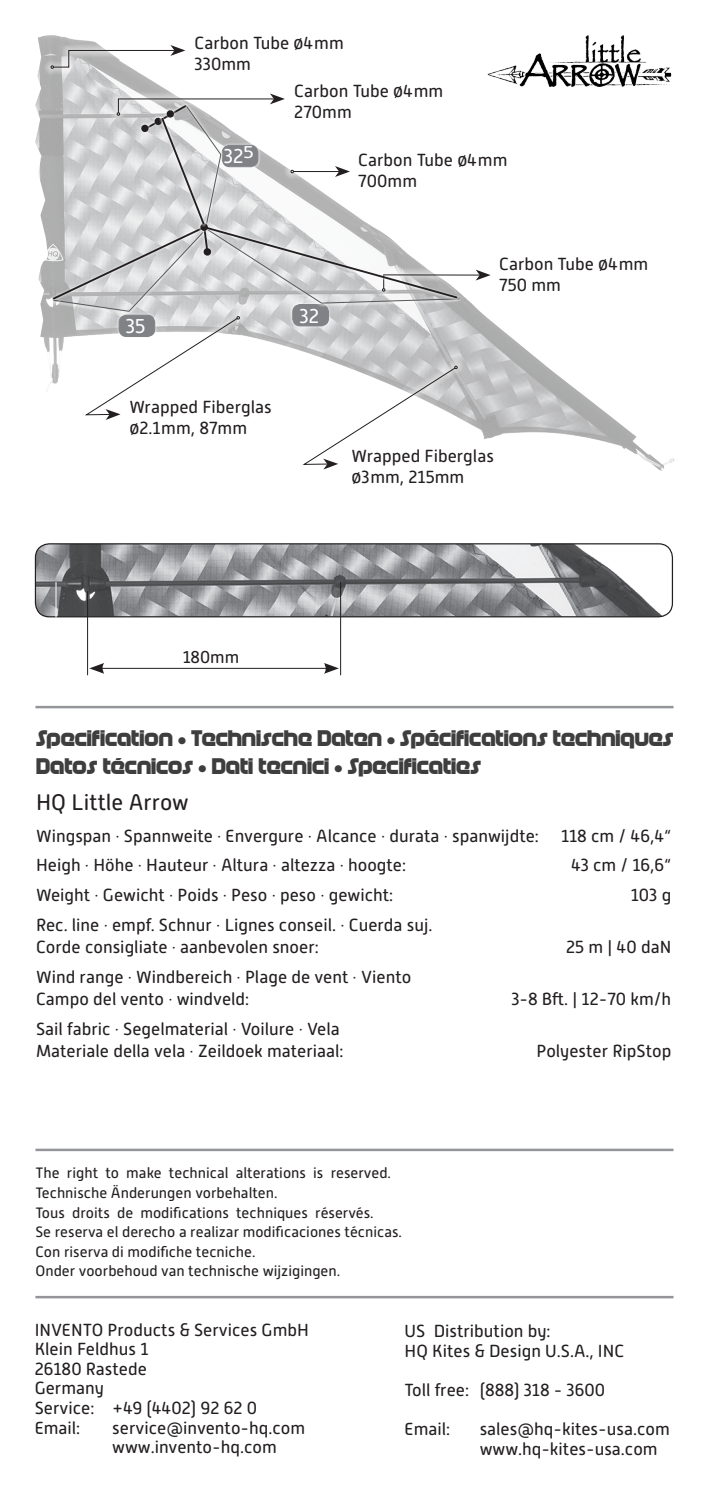
<style>
.page{position:relative;width:709px;height:1489px;background:#fff}
.page>*{position:absolute;margin:0;border:0;box-sizing:border-box;transform-origin:0 0}
.Ü4{font:22.5px/27.5px "Age";color:#3e3e3f}
.Ü4-2{font:22.5px "Alwyn New Rounded";color:#231f20}
.Waagemaß{font:20px "Alwyn New Rounded";color:#fff}
.Technische_Daten{font:17.5px/22.5px "Alwyn New Rounded";color:#231f20}
.Adresse_links{font:17.5px "Alwyn New Rounded";color:#231f20}
.CallOuts{font:17.5px/21px "Alwyn New Rounded";color:#231f20}
.CallOuts-2{font:17.25px "Alwyn New Rounded";color:#231f20}
.Technische_Daten-2{font:15px "Alwyn New Rounded";color:#231f20}
.s1{font-family:"Scala Sans LF";font-weight:700}
</style>
<div class="page">
<hr style="left:35px;top:705px;width:638px;height:3px;background:#939598">
<hr style="left:35px;top:1148px;width:638px;height:3px;background:#939598">
<hr style="left:35px;top:1295px;width:638px;height:3px;background:#939598">
<img style="left:35px;top:35px;width:639px;height:436px">
<div style="left:297px;top:359px;width:167px;height:117px;background:#fff"></div>
<svg style="left:110px;top:87px;width:181px;height:3px"></svg>
<div style="left:376px;top:263px;width:121px;height:35px;background:#fff"></div>
<svg style="left:44px;top:39px;width:148px;height:37px"></svg>
<svg style="left:51px;top:45px;width:134px;height:24px"></svg>
<img style="left:35px;top:544px;width:637px;height:72px">
<div style="left:35px;top:543px;width:638px;height:74px;border:1px solid #231f20;border-radius:14px"></div>
<hr style="left:87px;top:591px;width:1px;height:84px;background:#231f20">
<hr style="left:56px;top:582px;width:1px;height:35px;background:#fff">
<hr style="left:340px;top:582px;width:1px;height:93px;background:#231f20">
<hr style="left:100px;top:668px;width:228px;height:1px;background:#231f20">
<svg style="left:89px;top:663px;width:15px;height:10px"></svg>
<svg style="left:324px;top:663px;width:15px;height:10px"></svg>
<img style="left:487px;top:35px;width:186px;height:51px">
<svg style="left:45px;top:90px;width:445px;height:379px"></svg>
<p class="CallOuts" style="left:195px;top:32px;width:151px">Carbon Tube ø4mm</p>
<p class="CallOuts" style="left:195px;top:53px;width:58px">330mm</p>
<p class="Waagemaß" style="left:224px;top:145px;width:32px">32<sup>5</sup></p>
<p class="CallOuts" style="left:294px;top:80px;width:151px">Carbon Tube ø4mm</p>
<p class="CallOuts" style="left:294px;top:101px;width:59px">270mm</p>
<p class="CallOuts" style="left:358px;top:150px;width:151px">Carbon Tube ø4mm<br>700mm</p>
<p class="Waagemaß" style="left:126px;top:315px;width:21px">35</p>
<p class="CallOuts" style="left:129px;top:396px;width:144px">Wrapped Fiberglas ø2.1mm, 87mm</p>
<p class="Waagemaß" style="left:299px;top:305px;width:21px">32</p>
<p class="CallOuts" style="left:499px;top:254px;width:151px">Carbon Tube ø4mm<br>750 mm</p>
<p class="CallOuts" style="left:351px;top:445px;width:144px">Wrapped Fiberglas ø3mm, 215mm</p>
<p class="CallOuts-2" style="left:183px;top:647px;width:58px">180mm</p>
<p class="Ü4" style="left:36px;top:725px;width:639px">Specification <span class="s1">•</span> Technische Daten <span class="s1">•</span> Spécifications techniques<br>Datos técnicos <span class="s1">•</span> Dati tecnici <span class="s1">•</span> Specificaties</p>
<p class="Ü4-2" style="left:36px;top:789px;width:154px">HQ Little Arrow</p>
<p class="Technische_Daten" style="left:36px;top:824px;width:504px">Wingspan · Spannweite · Envergure · Alcance · durata · spanwijdte:</p>
<p class="Technische_Daten" style="left:561px;top:824px;width:112px">118 cm / 46,4“</p>
<p class="Technische_Daten" style="left:36px;top:854px;width:371px">Heigh · Höhe · Hauteur · Altura · altezza · hoogte:</p>
<p class="Technische_Daten" style="left:571px;top:854px;width:101px">43 cm / 16,6“</p>
<p class="Technische_Daten" style="left:36px;top:883px;width:359px">Weight · Gewicht · Poids · Peso · peso · gewicht:</p>
<p class="Technische_Daten" style="left:631px;top:883px;width:42px">103 g</p>
<p class="Technische_Daten" style="left:36px;top:913px;width:398px">Rec. line · empf. Schnur · Lignes conseil. · Cuerda suj.<br>Corde consigliate · aanbevolen snoer:</p>
<p class="Technische_Daten" style="left:566px;top:935px;width:107px">25 m | 40 daN</p>
<p class="Technische_Daten" style="left:36px;top:965px;width:377px">Wind range · Windbereich · Plage de vent · Viento<br>Campo del vento · windveld:</p>
<p class="Technische_Daten" style="left:36px;top:1017px;width:309px">Sail fabric · Segelmaterial · Voilure · Vela<br>Materiale della vela · Zeildoek materiaal:</p>
<p class="Technische_Daten-2" style="left:35px;top:1164px;width:357px">The right to make technical alterations is reserved.</p>
<p class="Technische_Daten-2" style="left:35px;top:1184px;width:243px">Technische Änderungen vorbehalten.</p>
<p class="Technische_Daten-2" style="left:35px;top:1203px;width:340px">Tous droits de modifications techniques réservés.</p>
<p class="Technische_Daten-2" style="left:35px;top:1223px;width:368px">Se reserva el derecho a realizar modificaciones técnicas.</p>
<p class="Technische_Daten-2" style="left:35px;top:1243px;width:221px">Con riserva di modifiche tecniche.</p>
<p class="Technische_Daten-2" style="left:35px;top:1262px;width:306px">Onder voorbehoud van technische wijzigingen.</p>
<p class="Technische_Daten" style="left:511px;top:987px;width:161px">3-8 Bft. | 12-70 km/h</p>
<p class="Technische_Daten" style="left:536px;top:1039px;width:136px">Polyester RipStop</p>
<p class="Adresse_links" style="left:35px;top:1319px;width:276px">INVENTO Products &amp; Services GmbH</p>
<p class="Adresse_links" style="left:35px;top:1339px;width:115px">Klein Feldhus 1</p>
<p class="Adresse_links" style="left:35px;top:1358px;width:114px">26180 Rastede</p>
<p class="Adresse_links" style="left:35px;top:1378px;width:71px">Germany</p>
<p class="Adresse_links" style="left:35px;top:1397px;width:224px">Service: +49 (4402) 92 62 0</p>
<p class="Adresse_links" style="left:35px;top:1417px;width:47px">Email:</p>
<p class="Adresse_links" style="left:112px;top:1417px;width:194px">service@invento-hq.com</p>
<p class="Adresse_links" style="left:112px;top:1437px;width:166px">www.invento-hq.com</p>
<p class="Adresse_links" style="left:404px;top:1321px;width:147px">US Distribution by:</p>
<p class="Adresse_links" style="left:404px;top:1340px;width:221px">HQ Kites &amp; Design U.S.A., INC</p>
<p class="Adresse_links" style="left:404px;top:1379px;width:202px">Toll free: (888) 318 - 3600</p>
<p class="Adresse_links" style="left:404px;top:1419px;width:47px">Email:</p>
<p class="Adresse_links" style="left:479px;top:1419px;width:192px">sales@hq-kites-usa.com</p>
<p class="Adresse_links" style="left:479px;top:1438px;width:179px">www.hq-kites-usa.com</p>
</div>
